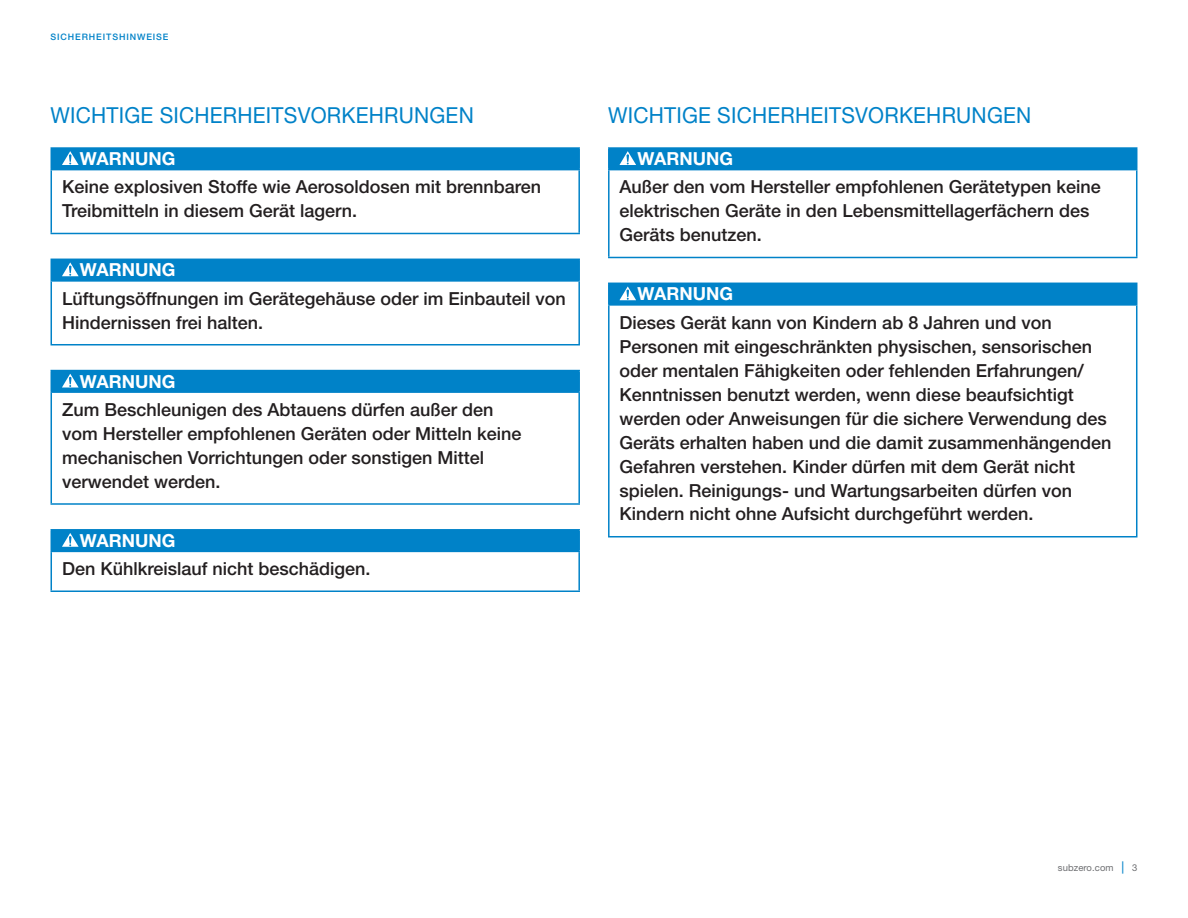
<style>
.page{position:relative;width:1188px;height:918px;background:#fff}
.page>*{position:absolute;margin:0;border:0;box-sizing:border-box;transform-origin:0 0}
.t1{font:22.05px "Helvetica Neue LT Std";letter-spacing:.01em;color:#0082c8;scale:.95 1}
.t2{font:500 18px/24px "Helvetica Neue LT Std";color:#231f20}
.t3{font:700 18px "Helvetica Neue LT Std";color:#fff}
.t4{font:9.45px "Helvetica Neue LT Std";letter-spacing:.01em;color:#6c6d70}
.t5{font:500 8.85px "Helvetica Neue LT Std";letter-spacing:.1em;color:#0082c8}
.s1{font-weight:500;font-size:12.3px;color:#0082c8}
</style>
<div class="page">
<div style="left:51px;top:148px;width:528px;height:22px;background:#0082c8"></div>
<hr style="left:51px;top:147px;width:529px;height:2px;background:#0082c8">
<hr style="left:578px;top:149px;width:2px;height:20px;background:#0082c8">
<hr style="left:51px;top:169px;width:529px;height:1px;background:#0082c8">
<hr style="left:51px;top:170px;width:1px;height:63px;background:#0082c8">
<hr style="left:578px;top:170px;width:2px;height:63px;background:#0082c8">
<hr style="left:51px;top:233px;width:529px;height:1px;background:#0082c8">
<svg style="left:62px;top:151px;width:17px;height:14px"></svg>
<div style="left:51px;top:259px;width:528px;height:22px;background:#0082c8"></div>
<hr style="left:51px;top:259px;width:529px;height:1px;background:#0082c8">
<hr style="left:578px;top:260px;width:2px;height:20px;background:#0082c8">
<hr style="left:51px;top:280px;width:529px;height:2px;background:#0082c8">
<hr style="left:51px;top:282px;width:1px;height:62px;background:#0082c8">
<hr style="left:578px;top:282px;width:2px;height:62px;background:#0082c8">
<hr style="left:51px;top:344px;width:529px;height:1px;background:#0082c8">
<svg style="left:62px;top:263px;width:17px;height:13px"></svg>
<div style="left:51px;top:371px;width:528px;height:21px;background:#0082c8"></div>
<hr style="left:51px;top:370px;width:529px;height:1px;background:#0082c8">
<hr style="left:578px;top:371px;width:2px;height:20px;background:#0082c8">
<hr style="left:51px;top:391px;width:529px;height:2px;background:#0082c8">
<hr style="left:51px;top:393px;width:1px;height:110px;background:#0082c8">
<hr style="left:578px;top:393px;width:2px;height:110px;background:#0082c8">
<hr style="left:51px;top:503px;width:529px;height:2px;background:#0082c8">
<svg style="left:62px;top:374px;width:17px;height:14px"></svg>
<div style="left:51px;top:530px;width:528px;height:21px;background:#0082c8"></div>
<hr style="left:51px;top:529px;width:529px;height:2px;background:#0082c8">
<hr style="left:578px;top:531px;width:2px;height:20px;background:#0082c8">
<hr style="left:51px;top:551px;width:529px;height:1px;background:#0082c8">
<hr style="left:51px;top:552px;width:1px;height:39px;background:#0082c8">
<hr style="left:578px;top:552px;width:2px;height:39px;background:#0082c8">
<hr style="left:51px;top:591px;width:529px;height:1px;background:#0082c8">
<svg style="left:62px;top:533px;width:17px;height:14px"></svg>
<div style="left:609px;top:148px;width:528px;height:22px;background:#0082c8"></div>
<hr style="left:608px;top:147px;width:529px;height:2px;background:#0082c8">
<hr style="left:608px;top:149px;width:2px;height:20px;background:#0082c8">
<hr style="left:608px;top:169px;width:529px;height:1px;background:#0082c8">
<hr style="left:608px;top:170px;width:2px;height:87px;background:#0082c8">
<hr style="left:1136px;top:170px;width:1px;height:87px;background:#0082c8">
<hr style="left:608px;top:257px;width:529px;height:1px;background:#0082c8">
<svg style="left:620px;top:151px;width:16px;height:14px"></svg>
<div style="left:609px;top:283px;width:528px;height:22px;background:#0082c8"></div>
<hr style="left:608px;top:283px;width:529px;height:1px;background:#0082c8">
<hr style="left:608px;top:284px;width:2px;height:20px;background:#0082c8">
<hr style="left:608px;top:304px;width:529px;height:2px;background:#0082c8">
<hr style="left:608px;top:306px;width:2px;height:230px;background:#0082c8">
<hr style="left:1136px;top:306px;width:1px;height:230px;background:#0082c8">
<hr style="left:608px;top:536px;width:529px;height:1px;background:#0082c8">
<svg style="left:620px;top:287px;width:16px;height:13px"></svg>
<p class="t5" style="left:51px;top:32px;width:120px">SICHERHEITSHINWEISE</p>
<p class="t1" style="left:51px;top:102px;width:447px">WICHTIGE SICHERHEITSVORKEHRUNGEN</p>
<p class="t3" style="left:80px;top:147px;width:97px">WARNUNG</p>
<p class="t2" style="left:62px;top:175px;width:481px">Keine explosiven Stoffe wie Aerosoldosen mit brennbaren<br>Treibmitteln in diesem Gerät lagern.</p>
<p class="t3" style="left:80px;top:259px;width:97px">WARNUNG</p>
<p class="t2" style="left:62px;top:286px;width:505px">Lüftungsöffnungen im Gerätegehäuse oder im Einbauteil von<br>Hindernissen frei halten.</p>
<p class="t3" style="left:80px;top:370px;width:97px">WARNUNG</p>
<p class="t2" style="left:62px;top:397px;width:461px">Zum Beschleunigen des Abtauens dürfen außer den vom Hersteller empfohlenen Geräten oder Mitteln keine mechanischen Vorrichtungen oder sonstigen Mittel verwendet werden.</p>
<p class="t3" style="left:80px;top:529px;width:97px">WARNUNG</p>
<p class="t2" style="left:62px;top:556px;width:310px">Den Kühlkreislauf nicht beschädigen.</p>
<p class="t1" style="left:608px;top:102px;width:447px">WICHTIGE SICHERHEITSVORKEHRUNGEN</p>
<p class="t3" style="left:637px;top:147px;width:97px">WARNUNG</p>
<p class="t2" style="left:620px;top:175px;width:483px">Außer den vom Hersteller empfohlenen Gerätetypen keine elektrischen Geräte in den Lebensmittellagerfächern des<br>Geräts benutzen.</p>
<p class="t3" style="left:637px;top:283px;width:97px">WARNUNG</p>
<p class="t2" style="left:620px;top:310px;width:493px">Dieses Gerät kann von Kindern ab 8 Jahren und von Personen mit eingeschränkten physischen, sensorischen oder mentalen Fähigkeiten oder fehlenden Erfahrungen/ Kenntnissen benutzt werden, wenn diese beaufsichtigt werden oder Anweisungen für die sichere Verwendung des Geräts erhalten haben und die damit zusammenhängenden Gefahren verstehen. Kinder dürfen mit dem Gerät nicht spielen. Reinigungs- und Wartungsarbeiten dürfen von Kindern nicht ohne Aufsicht durchgeführt werden.</p>
<p class="t4" style="left:1058px;top:862px;width:81px">subzero.com <span class="s1">|</span> 3</p>
</div>
